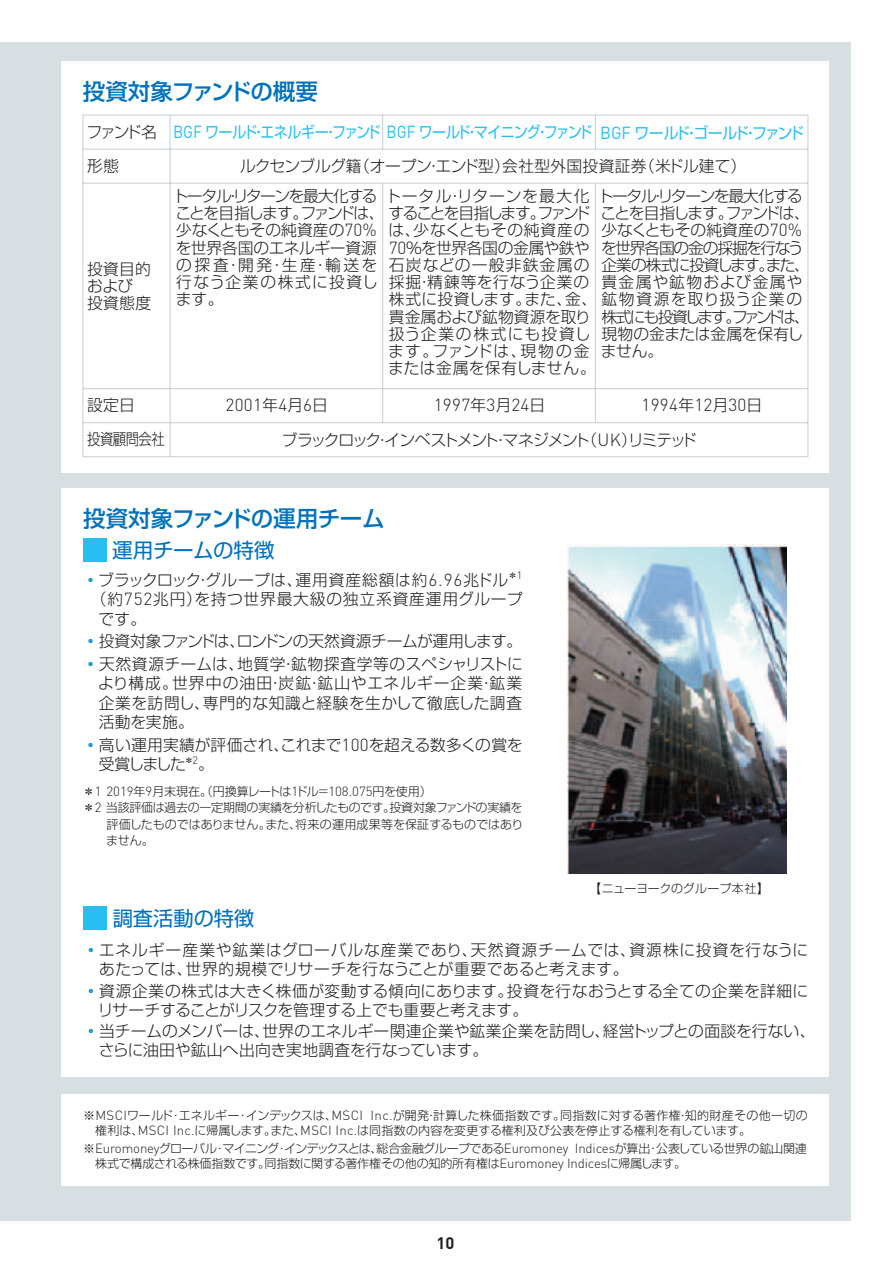
<style>
.page{position:relative;width:893px;height:1263px;background:#fff}
.page>*{position:absolute;margin:0;border:0;box-sizing:border-box;transform-origin:0 0}
.t1{font:22.5px "Shin Go Pro Medium 90 pv RKSJ H";letter-spacing:-.02em;color:#0072bc}
.t2{font:20.55px "Shin Go Pro Regular 90 pv RKSJ H";letter-spacing:-.02em;color:#0072bc}
.t3{font:20.25px "Shin Go Pro Regular 90 pv RKSJ H";color:#0072bc}
.t4{font:300 17.4px "DIN";letter-spacing:.02em;color:#231f20}
.t5{font:700 16.5px "DIN";color:#231f20}
.t6{font:15.75px/19.5px "Shin Go Pro Light 90 pv RKSJ H";color:#231f20}
.t7{font:15.75px/17.2px "Shin Go Pro Light 90 pv RKSJ H";letter-spacing:.02em;color:#231f20}
.t8{font:15.75px/17.2px "Shin Go Pro Light 90 pv RKSJ H";letter-spacing:-.04em;color:#231f20}
.t9{font:15.75px/17.2px "Shin Go Pro Light 90 pv RKSJ H";letter-spacing:-.075em;color:#231f20}
.t10{font:15.75px/18.8px "Shin Go Pro Light 90 pv RKSJ H";letter-spacing:.045em;color:#231f20}
.t11{font:15.75px "Shin Go Pro Regular 90 pv RKSJ H";letter-spacing:-.05em;color:#26bff0;scale:.88 1}
.t12{font:15.75px/17.2px "Shin Go Pro Light 90 pv RKSJ H";letter-spacing:-.065em;color:#231f20}
.t13{font:15.75px "Shin Go Pro Light 90 pv RKSJ H";letter-spacing:.025em;color:#231f20}
.t14{font:15.75px "Shin Go Pro Light 90 pv RKSJ H";letter-spacing:-.09em;color:#231f20}
.t15{font:15.75px "Shin Go Pro Light 90 pv RKSJ H";letter-spacing:-.035em;color:#231f20}
.t16{font:15.75px "Shin Go Pro Light 90 pv RKSJ H";letter-spacing:.05em;color:#231f20}
.t17{font:15.75px/34.5px "Shin Go Pro Light 90 pv RKSJ H";letter-spacing:.055em;color:#231f20}
.t18{font:12px/15px "Shin Go Pro Light 90 pv RKSJ H";letter-spacing:-.02em;color:#231f20}
.t19{font:12px/15px "Shin Go Pro Light 90 pv RKSJ H";letter-spacing:.005em;color:#231f20}
.s1{font-family:"DIN";font-size:17.4px}
.s2{font-family:"DIN";font-weight:300;font-size:17.4px}
.s3{font-family:"Shin Go Pro Light 90 pv RKSJ H";font-weight:400;font-size:15.75px}
.s4{color:#209ec8}
.s5{font-family:"DIN";font-weight:300;font-size:13.2px}
</style>
<div class="page">
<div style="left:0;top:42px;width:851px;height:1179px;background:#d8dfe3"></div>
<div style="left:61px;top:61px;width:767px;height:412px;background:#fff"></div>
<div style="left:61px;top:488px;width:767px;height:588px;background:#fff"></div>
<div style="left:61px;top:1094px;width:767px;height:91px;background:#fff"></div>
<div style="left:83px;top:538px;width:23px;height:24px;background:#26bff0"></div>
<div style="left:83px;top:906px;width:24px;height:24px;background:#26bff0"></div>
<svg style="left:82px;top:114px;width:727px;height:343px"></svg>
<img style="left:567px;top:544px;width:220px;height:330px">
<h1 class="t1" style="left:83px;top:83px;width:237px">投資対象ファンドの概要</h1>
<p class="t6" style="left:86px;top:117px;width:72px;line-height:34px">ファンド名形態</p>
<p class="t6" style="left:87px;top:262px;width:65px;line-height:17.2px">投資目的および投資態度</p>
<p class="t8" style="left:87px;top:390px;width:79px;line-height:34.3px">設定日<br>投資顧問会社</p>
<p class="t11" style="left:173px;top:126px;width:718px"><span class="s1">BGF</span> ワールド・エネルギー・ファンド <span class="s1">BGF</span> ワールド・マイニング・ファンド <span class="s1">BGF</span> ワールド・ゴールド・ファンド</p>
<p class="t6" style="left:240px;top:158px;width:508px">ルクセンブルグ籍（オープン・エンド型）会社型外国投資証券（米ドル建て）</p>
<p class="t9" style="left:598px;top:189px;width:213px">トータル・リターンを最大化することを目指します。ファンドは、少なくともその純資産の<span class="s2">70%</span>を世界各国の金の採掘を行なう企業の株式に投資します。また、貴金属や鉱物および金属や</p>
<p class="t12" style="left:601px;top:310px;width:211px">株式にも投資します。ファンドは、現物の金または金属を保有しません。</p>
<p class="t4" style="left:641px;top:398px;width:122px">1994<span class="s3">年</span>12<span class="s3">月</span>30<span class="s3">日</span></p>
<p class="t14" style="left:282px;top:434px;width:416px">ブラックロック・インベストメント・マネジメント（<span class="s2">UK</span>）リミテッド</p>
<p class="t17" style="left:385px;top:181px;width:206px">トータル・リターンを最大化は、少なくともその純資産の</p>
<p class="t7" style="left:388px;top:241px;width:415px"><span class="s2">70</span>％を世界各国の金属や鉄や<br>石炭などの一般非鉄金属の<br>採掘・精錬等を行なう企業の<br>株式に投資します。また、金、鉱物資源を取り扱う企業の貴金属および鉱物資源を取り<br>扱う企業の株式にも投資し<br>ます。ファンドは、現物の金<br>または金属を保有しません。</p>
<p class="t4" style="left:434px;top:398px;width:113px">1997<span class="s3">年</span>3<span class="s3">月</span>24<span class="s3">日</span></p>
<p class="t8" style="left:173px;top:189px;width:419px">トータル・リターンを最大化する<br>ことを目指します。ファンドは、することを目指します。ファンド少なくともその純資産の<span class="s2">70%<br></span>を世界各国のエネルギー資源<br>の探査・開発・生産・輸送を<br>行なう企業の株式に投資し<br>ます。</p>
<p class="t4" style="left:226px;top:398px;width:104px">2001<span class="s3">年</span>4<span class="s3">月</span>6<span class="s3">日</span></p>
<h1 class="t1" style="left:83px;top:510px;width:303px">投資対象ファンドの運用チーム</h1>
<h2 class="t2" style="left:112px;top:543px;width:164px">運用チームの特徴</h2>
<p class="t13" style="left:83px;top:574px;width:441px"><span class="s4">•</span>ブラックロック・グループは、運用資産総額は約<span class="s2">6.96</span>兆ドル<sup>＊</sup><sup>1</sup></p>
<p class="t16" style="left:91px;top:593px;width:433px">（約<span class="s2">752</span>兆円）を持つ世界最大級の独立系資産運用グループ</p>
<p class="t6" style="left:98px;top:611px;width:49px">です。</p>
<p class="t15" style="left:83px;top:635px;width:441px"><span class="s4">•</span>投資対象ファンドは、ロンドンの天然資源チームが運用します。</p>
<p class="t6" style="left:98px;top:656px;width:426px;text-align:justify;text-indent:-15px"><span class="s4">•</span>天然資源チームは、地質学・鉱物探査学等のスペシャリストにより構成。世界中の油田・炭鉱・鉱山やエネルギー企業・鉱業企業を訪問し、専門的な知識と経験を生かして徹底した調査活動を実施。</p>
<p class="t6" style="left:99px;top:737px;width:425px;text-indent:-16px"><span class="s4">•</span>高い運用実績が評価され、これまで<span class="s2">100</span>を超える数多くの賞を受賞しました<sup>＊</sup><sup>2</sup>。</p>
<p class="t18" style="left:83px;top:785px;width:350px">＊<span class="s5">1 2019</span>年<span class="s5">9</span>月末現在。（円換算レートは<span class="s5">1</span>ドル＝<span class="s5">108.075</span>円を使用）</p>
<p class="t18" style="left:83px;top:802px;width:441px">＊<span class="s5">2</span> 当該評価は過去の一定期間の実績を分析したものです。投資対象ファンドの実績を</p>
<p class="t19" style="left:107px;top:818px;width:418px">評価したものではありません。また、将来の運用成果等を保証するものではあり</p>
<p class="t18" style="left:106px;top:835px;width:49px">ません。</p>
<p class="t3" style="left:113px;top:911px;width:143px">調査活動の特徴</p>
<p class="t18" style="left:589px;top:882px;width:181px">【ニューヨークのグループ本社】</p>
<p class="t10" style="left:99px;top:943px;width:710px;text-indent:-16px"><span class="s4">•</span>エネルギー産業や鉱業はグローバルな産業であり、天然資源チームでは、資源株に投資を行なうにあたっては、世界的規模でリサーチを行なうことが重要であると考えます。</p>
<p class="t6" style="left:98px;top:984px;width:712px;line-height:18.8px;text-indent:-14px"><span class="s4">•</span>資源企業の株式は大きく株価が変動する傾向にあります。投資を行なおうとする全ての企業を詳細にリサーチすることがリスクを管理する上でも重要と考えます。</p>
<p class="t6" style="left:99px;top:1024px;width:718px;line-height:18.8px;text-indent:-15px"><span class="s4">•</span>当チームのメンバーは、世界のエネルギー関連企業や鉱業企業を訪問し、経営トップとの面談を行ない、さらに油田や鉱山へ出向き実地調査を行なっています。</p>
<p class="t19" style="left:95px;top:1110px;width:714px;text-indent:-12px">※<span class="s5">MSCI</span>ワールド･エネルギー･インデックスは、<span class="s5">MSCI Inc.</span>が開発・計算した株価指数です。同指数に対する著作権・知的財産その他一切の権利は、<span class="s5">MSCI Inc.</span>に帰属します。また、<span class="s5">MSCI Inc.</span>は同指数の内容を変更する権利及び公表を停止する権利を有しています。</p>
<p class="t18" style="left:95px;top:1143px;width:713px;text-indent:-12px">※<span class="s5">Euromoney</span>グローバル･マイニング･インデックスとは、総合金融グループである<span class="s5">Euromoney Indices</span>が算出･公表している世界の鉱山関連株式で構成される株価指数です。同指数に関する著作権その他の知的所有権は<span class="s5">Euromoney Indices</span>に帰属します。</p>
<p class="t5" style="left:436px;top:1232px;width:19px">10</p>
</div>
